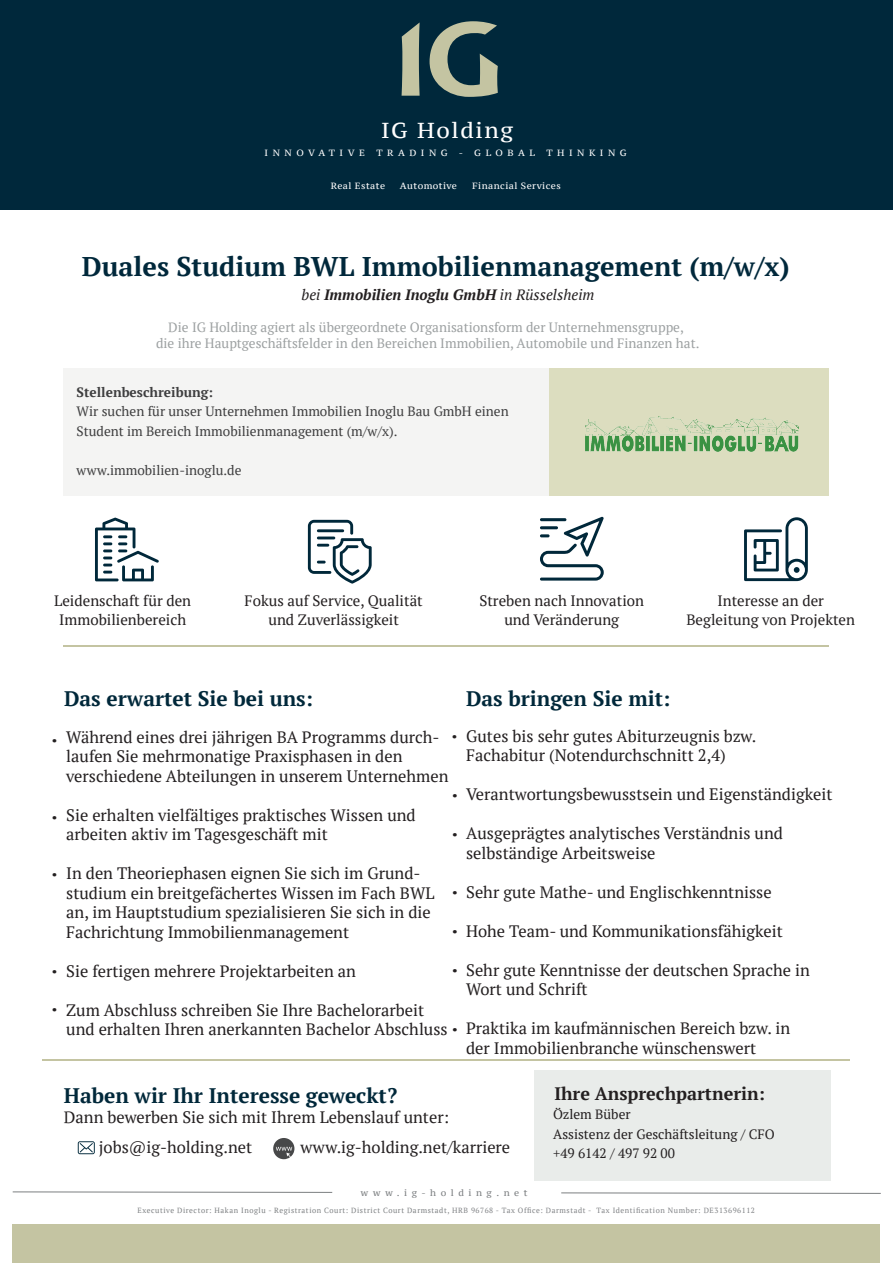
<style>
.page{position:relative;width:893px;height:1263px;background:#fff}
.page>*{position:absolute;margin:0;border:0;box-sizing:border-box;transform-origin:0 0}
.t1{font:700 27px "PT Serif";color:#00283b}
.t2{font:27px/39px "PT Serif";color:#231f20}
.t3{font:26.7px/57.8px "PT Serif";color:#231f20}
.t4{font:21.6px "PT Serif Caption";letter-spacing:.075em;color:#fff}
.t5{font:700 21px "PT Serif";color:#00283a}
.t6{font:700 18px "PT Serif";color:#231f20}
.t7{font:16.5px/19.5px "PT Serif";color:#231f20}
.t8{font:15px/19.5px "PT Serif";color:#231f20;text-align:center}
.t9{font:italic 700 15px "PT Serif";color:#231f20}
.t10{font:13.5px/16.2px "PT Serif";color:#9da1a2;text-align:center}
.t11{font:13.5px/19.5px "PT Serif";color:#3e3e3f}
.t12{font:13.5px/19.5px "PT Serif";color:#231f20}
.t13{font:700 13.5px "PT Serif";color:#3e3e3f}
.t14{font:9px "PT Serif Caption";letter-spacing:.05em;color:#fff}
.t15{font:9px "PT Serif Caption";letter-spacing:.5em;color:#fff}
.t16{font:9px "PT Serif Caption";letter-spacing:.5em;color:#7c7f81}
.t17{font:7.5px "PT Serif";letter-spacing:.075em;color:#7c7f81}
.s1{font-weight:400}
.s2{color:#808285}
</style>
<div class="page">
<svg style="left:273px;top:1138px;width:21px;height:21px"></svg>
<svg style="left:78px;top:1141px;width:17px;height:13px"></svg>
<svg style="left:540px;top:517px;width:64px;height:64px"></svg>
<svg style="left:308px;top:520px;width:64px;height:64px"></svg>
<div style="left:534px;top:1070px;width:297px;height:111px;background:#e9ecea"></div>
<hr style="left:42px;top:1059px;width:808px;height:1px;background:#c4c4a2">
<hr style="left:63px;top:645px;width:766px;height:1px;background:#c4c4a2">
<div style="left:0;top:0;width:893px;height:210px;background:#00283b"></div>
<svg style="left:402px;top:22px;width:18px;height:74px"></svg>
<svg style="left:430px;top:21px;width:68px;height:76px"></svg>
<div style="left:63px;top:369px;width:766px;height:127px;background:#f4f4f3"></div>
<div style="left:550px;top:368px;width:279px;height:128px;background:#dcddbf"></div>
<div style="left:13px;top:1224px;width:867px;height:38px;background:#c4c4a2"></div>
<svg style="left:13px;top:1192px;width:319px;height:1px"></svg>
<svg style="left:561px;top:1193px;width:320px;height:1px"></svg>
<img style="left:586px;top:416px;width:212px;height:35px">
<svg style="left:744px;top:517px;width:64px;height:64px"></svg>
<svg style="left:95px;top:518px;width:64px;height:63px"></svg>
<h3 class="t4" style="left:381px;top:117px;width:134px">IG Holding</h3>
<p class="t15" style="left:265px;top:147px;width:102px">INNOVATIVE</p>
<p class="t15" style="left:376px;top:147px;width:160px">TRADING - GLOBAL</p>
<p class="t15" style="left:546px;top:147px;width:82px">THINKING</p>
<p class="t14" style="left:331px;top:180px;width:56px">Real Estate</p>
<p class="t14" style="left:400px;top:180px;width:59px">Automotive</p>
<p class="t14" style="left:472px;top:180px;width:90px">Financial Services</p>
<h1 class="t1" style="left:82px;top:248px;width:709px">Duales Studium BWL Immobilienmanagement (m/w/x)</h1>
<p class="t9" style="left:301px;top:284px;width:294px"><span class="s1">bei</span> Immobilien Inoglu GmbH <span class="s1">in Rüsselsheim</span></p>
<p class="t10" style="left:156px;top:318px;width:545px">Die IG Holding agiert als übergeordnete Organisationsform der Unternehmensgruppe,<br>die ihre Hauptgeschäftsfelder in den Bereichen Immobilien, Automobile und Finanzen hat.</p>
<p class="t13" style="left:77px;top:383px;width:138px">Stellenbeschreibung:</p>
<p class="t11" style="left:77px;top:402px;width:434px">Wir suchen für unser Unternehmen Immobilien Inoglu Bau GmbH einen<br>Student im Bereich Immobilienmanagement (m/w/x).</p>
<p class="t11" style="left:77px;top:460px;width:166px">www.immobilien-inoglu.de</p>
<p class="t8" style="left:54px;top:590px;width:139px">Leidenschaft für den<br>Immobilienbereich</p>
<p class="t8" style="left:245px;top:590px;width:180px">Fokus auf Service, Qualität und Zuverlässigkeit</p>
<p class="t8" style="left:479px;top:590px;width:166px">Streben nach Innovation und Veränderung</p>
<p class="t8" style="left:686px;top:590px;width:170px">Interesse an der<br>Begleitung von Projekten</p>
<h2 class="t3" style="left:51px;top:703px;width:9px">.</h2>
<h2 class="t3" style="left:51px;top:780px;width:9px">. .</h2>
<h2 class="t3" style="left:51px;top:943px;width:9px;line-height:38.5px">. .</h2>
<p class="t5" style="left:64px;top:684px;width:250px">Das erwartet Sie bei uns:</p>
<p class="t7" style="left:66px;top:727px;width:384px">Während eines drei jährigen BA Programms durch&shy;laufen Sie mehrmonatige Praxisphasen in den verschiedene Abteilungen in unserem Unternehmen</p>
<p class="t7" style="left:66px;top:805px;width:351px">Sie erhalten vielfältiges praktisches Wissen und arbeiten aktiv im Tagesgeschäft mit</p>
<p class="t7" style="left:66px;top:863px;width:370px">In den Theoriephasen eignen Sie sich im Grund&shy;studium ein breitgefächertes Wissen im Fach BWL an, im Hauptstudium spezialisieren Sie sich in die Fachrichtung Immobilienmanagement</p>
<p class="t7" style="left:66px;top:961px;width:291px">Sie fertigen mehrere Projektarbeiten an</p>
<p class="t7" style="left:66px;top:1000px;width:383px">Zum Abschluss schreiben Sie Ihre Bachelorarbeit und erhalten Ihren anerkannten Bachelor Abschluss</p>
<h2 class="t3" style="left:451px;top:700px;width:9px">.</h2>
<h1 class="t2" style="left:451px;top:767px;width:9px">. .</h1>
<h1 class="t2" style="left:451px;top:865px;width:9px;text-align:justify">. . .</h1>
<h1 class="t2" style="left:451px;top:1001px;width:9px">.</h1>
<p class="t5" style="left:466px;top:684px;width:206px">Das bringen Sie mit:</p>
<p class="t7" style="left:466px;top:726px;width:292px">Gutes bis sehr gutes Abiturzeugnis bzw.<br>Fachabitur (Notendurchschnitt 2,4)</p>
<p class="t7" style="left:466px;top:784px;width:368px">Verantwortungsbewusstsein und Eigenständigkeit</p>
<p class="t7" style="left:466px;top:823px;width:318px">Ausgeprägtes analytisches Verständnis und selbständige Arbeitsweise</p>
<p class="t7" style="left:466px;top:882px;width:307px">Sehr gute Mathe- und Englischkenntnisse</p>
<p class="t7" style="left:466px;top:921px;width:318px">Hohe Team- und Kommunikationsfähigkeit</p>
<p class="t7" style="left:466px;top:960px;width:345px">Sehr gute Kenntnisse der deutschen Sprache in<br>Wort und Schrift</p>
<p class="t7" style="left:466px;top:1018px;width:326px">Praktika im kaufmännischen Bereich bzw. in der Immobilienbranche wünschenswert</p>
<p class="t5" style="left:64px;top:1082px;width:335px">Haben wir Ihr Interesse geweckt?</p>
<p class="t6" style="left:554px;top:1081px;width:212px">Ihre Ansprechpartnerin:</p>
<p class="t7" style="left:64px;top:1107px;width:387px">Dann bewerben Sie sich mit Ihrem Lebenslauf unter:</p>
<p class="t12" style="left:553px;top:1104px;width:223px">Özlem Büber<br>Assistenz der Geschäftsleitung / CFO +49 6142 / 497 92 00</p>
<p class="t7" style="left:99px;top:1137px;width:155px">jobs@ig-holding.net</p>
<p class="t7" style="left:300px;top:1137px;width:211px">www.ig-holding.net/karriere</p>
<p class="t16" style="left:361px;top:1187px;width:168px">www.ig-holding.net</p>
<p class="t17" style="left:137px;top:1205px;width:619px">Executive Director: Hakan Inoglu - Registration Court: District Court Darmstadt, <span class="s2">HRB 96768 - Tax Office: Darmstadt - Tax Identification Number: DE313696112</span></p>
</div>
